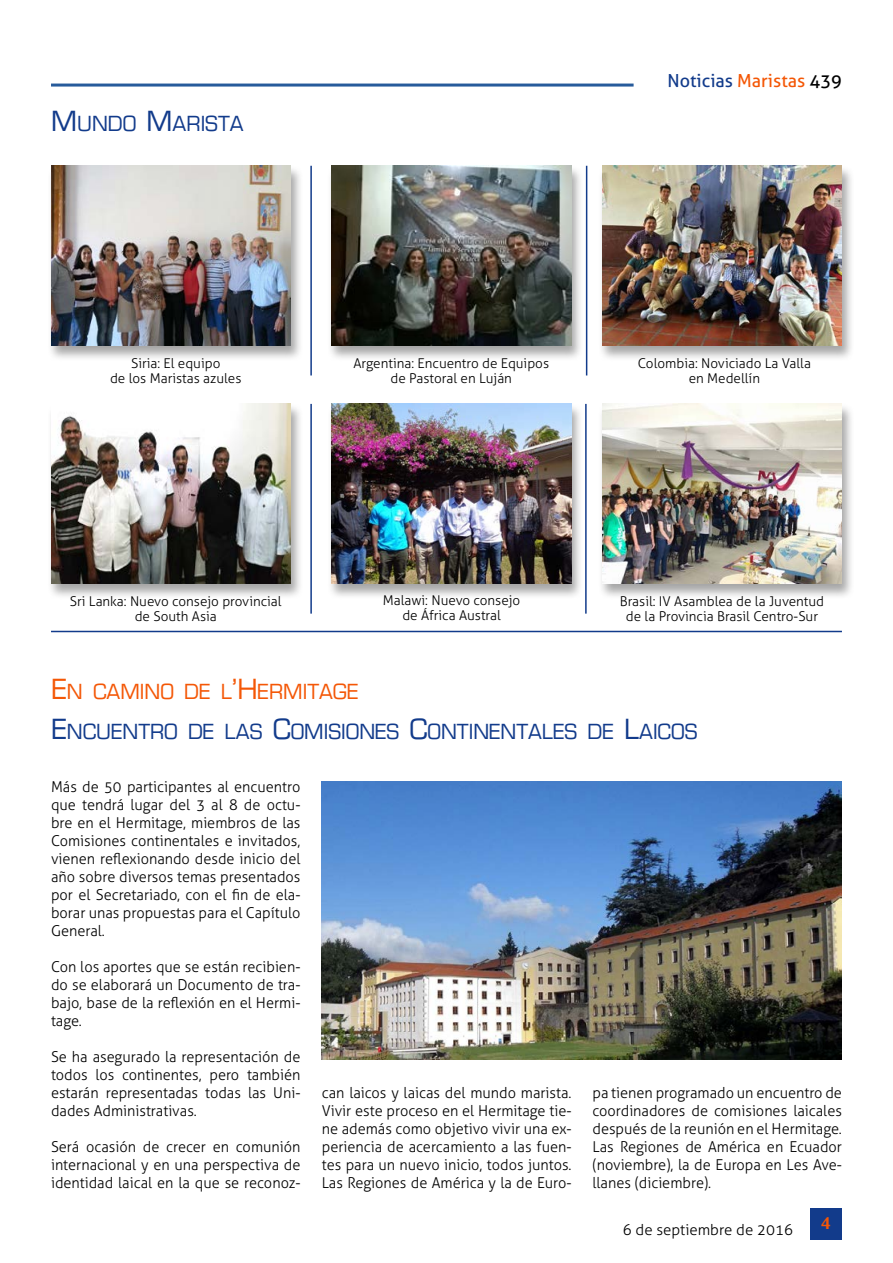
<style>
.page{position:relative;width:893px;height:1263px;background:#fff}
.page>*{position:absolute;margin:0;border:0;box-sizing:border-box;transform-origin:0 0}
.t1{font:20.25px/39.8px "Eurostile";color:#123b8b}
.t2{font:18px "Aller";color:#123b8b}
.t3{font:700 18px "Novarese IT Cby BT";color:#f45706}
.t4{font:300 15px/18px "Aller";color:#000;text-align:justify}
.t5{font:300 13.5px/15px "Aller";color:#000;text-align:center}
.s1{font-size:27px}
.s2{color:#f45706}
.s3{color:#000}
.s4{font-size:27px;color:#f45706}
</style>
<div class="page">
<hr style="left:51px;top:84px;width:583px;height:3px;background:#275b9b">
<div style="left:810px;top:1208px;width:32px;height:31px;background:#123b8b"></div>
<div style="left:598px;top:164px;width:257px;height:198px;background:#000;opacity:.35"></div>
<img style="left:602px;top:166px;width:240px;height:180px">
<div style="left:327px;top:164px;width:257px;height:198px;background:#000;opacity:.35"></div>
<img style="left:331px;top:166px;width:240px;height:180px">
<div style="left:47px;top:164px;width:257px;height:198px;background:#000;opacity:.35"></div>
<img style="left:51px;top:166px;width:240px;height:180px">
<div style="left:598px;top:403px;width:257px;height:197px;background:#000;opacity:.35"></div>
<img style="left:602px;top:404px;width:240px;height:180px">
<div style="left:327px;top:403px;width:257px;height:197px;background:#000;opacity:.35"></div>
<img style="left:331px;top:404px;width:240px;height:180px">
<div style="left:47px;top:403px;width:257px;height:197px;background:#000;opacity:.35"></div>
<img style="left:51px;top:404px;width:240px;height:180px">
<hr style="left:310px;top:166px;width:2px;height:209px;background:#123b8b">
<hr style="left:586px;top:166px;width:1px;height:209px;background:#123b8b">
<hr style="left:310px;top:404px;width:2px;height:210px;background:#123b8b">
<hr style="left:585px;top:404px;width:2px;height:210px;background:#123b8b">
<hr style="left:51px;top:631px;width:791px;height:1px;background:#123b8b">
<img style="left:322px;top:781px;width:520px;height:279px">
<h1 class="t1" style="left:51px;top:104px;width:194px"><span class="s1">M</span>UNDO <span class="s1">M</span>ARISTA</h1>
<p class="t2" style="left:667px;top:69px;width:176px">Noticias <span class="s2">Maristas</span> <span class="s3">439</span></p>
<p class="t5" style="left:110px;top:355px;width:133px">Siria: El equipo<br>de los Maristas azules</p>
<p class="t5" style="left:353px;top:355px;width:197px">Argentina: Encuentro de Equipos de Pastoral en Luján</p>
<p class="t5" style="left:638px;top:355px;width:175px">Colombia: Noviciado La Valla en Medellín</p>
<p class="t5" style="left:70px;top:593px;width:213px">Sri Lanka: Nuevo consejo provincial de South Asia</p>
<p class="t5" style="left:383px;top:593px;width:139px">Malawi: Nuevo consejo de África Austral</p>
<p class="t5" style="left:620px;top:593px;width:206px">Brasil: IV Asamblea de la Juventud de la Provincia Brasil Centro-Sur</p>
<h1 class="t1" style="left:52px;top:672px;width:647px"><span class="s4">E</span><span class="s2">N CAMINO DE L</span><span class="s4">’H</span><span class="s2">ERMITAGE<br></span><span class="s1">E</span>NCUENTRO DE LAS <span class="s1">C</span>OMISIONES <span class="s1">C</span>ONTINENTALES DE <span class="s1">L</span>AICOS</h1>
<p class="t4" style="left:51px;top:778px;width:251px">Más de 50 participantes al encuentro que tendrá lugar del 3 al 8 de octu&shy;bre en el Hermitage, miembros de las Comisiones continentales e invitados, vienen reflexionando desde inicio del año sobre diversos temas presentados por el Secretariado, con el fin de ela&shy;borar unas propuestas para el Capítulo General.</p>
<p class="t4" style="left:51px;top:958px;width:251px">Con los aportes que se están recibien&shy;do se elaborará un Documento de tra&shy;bajo, base de la reflexión en el Hermi&shy;tage.</p>
<p class="t4" style="left:51px;top:1048px;width:251px">Se ha asegurado la representación de todos los continentes, pero también estarán representadas todas las Uni&shy;dades Administrativas.</p>
<p class="t4" style="left:51px;top:1138px;width:251px">Será ocasión de crecer en comunión internacional y en una perspectiva de identidad laical en la que se reconoz-</p>
<p class="t4" style="left:322px;top:1084px;width:251px">can laicos y laicas del mundo marista.<br>Vivir este proceso en el Hermitage tie&shy;ne además como objetivo vivir una ex&shy;periencia de acercamiento a las fuen&shy;tes para un nuevo inicio, todos juntos.<br>Las Regiones de América y la de Euro-</p>
<p class="t4" style="left:592px;top:1084px;width:251px">pa tienen programado un encuentro de coordinadores de comisiones laicales después de la reunión en el Hermitage.<br>Las Regiones de América en Ecuador (noviembre), la de Europa en Les Ave&shy;llanes (diciembre).</p>
<p class="t4" style="left:623px;top:1220px;width:172px">6 de septiembre de 2016</p>
<p class="t3" style="left:821px;top:1212px;width:12px">4</p>
</div>
